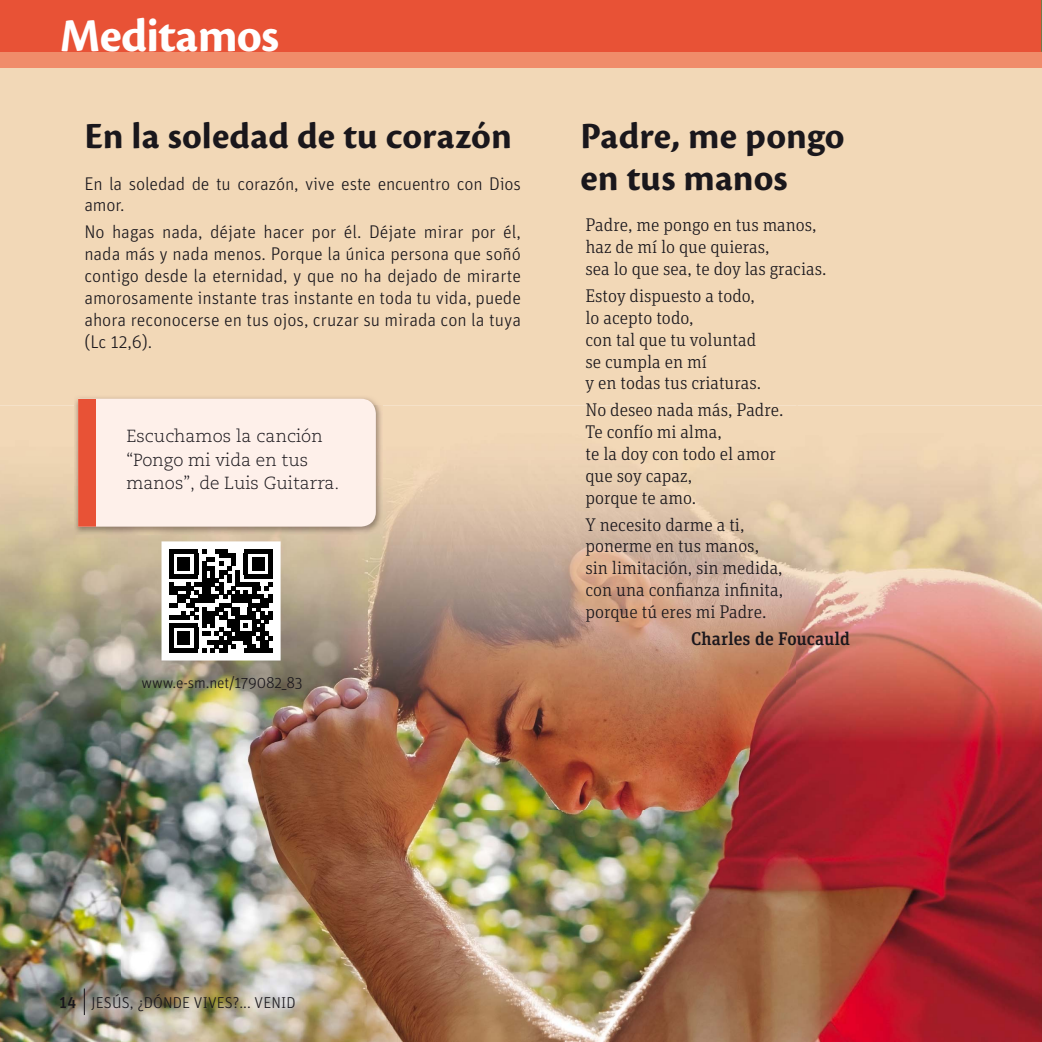
<style>
.page{position:relative;width:1042px;height:1042px;background:#fff}
.page>*{position:absolute;margin:0;border:0;box-sizing:border-box;transform-origin:0 0}
.t1{font:700 49px "Cronos Pro";letter-spacing:-.015em;color:#fff}
.t2{font:700 38.5px/42px "Cronos Pro";letter-spacing:.005em;color:#1a171c}
.t3{font:300 18.38px/21.9px "Unit Slab OT";color:#1a171c}
.t4{font:300 18.38px/21.9px "Unit Pro";letter-spacing:-.005em;color:#1a171c}
.t5{font:500 18.38px "Unit Slab Pro";color:#1a171c}
.t6{font:300 17.5px/23.6px "Caecilia LT Std";color:#1a171c}
.t7{font:300 15.75px "Unit Pro";letter-spacing:.01em;color:#1a171c}
.t8{font:300 15.75px "Unit Pro";letter-spacing:-.01em;color:#1a171c}
.s1{font-weight:500}
</style>
<div class="page">
<div style="left:0;top:68px;width:1041px;height:337px;background:#f2d8b7"></div>
<img style="left:1041px;top:61px;width:1px;height:981px">
<div style="left:0;top:39px;width:1042px;height:29px;background:#f08c6a"></div>
<div style="left:0;top:0;width:1042px;height:52px;background:#e85236"></div>
<img style="left:0;top:405px;width:122px;height:637px">
<img style="left:368px;top:405px;width:673px;height:637px">
<img style="left:122px;top:534px;width:246px;height:508px">
<img style="left:1041px;top:405px;width:1px;height:637px">
<img style="left:74px;top:395px;width:309px;height:139px">
<div style="left:78px;top:399px;width:298px;height:128px;background:#fef0ea"></div>
<div style="left:79px;top:399px;width:17px;height:128px;background:#e85236"></div>
<div style="left:162px;top:542px;width:118px;height:117px;background:#fff"></div>
<svg style="left:170px;top:549px;width:103px;height:103px"></svg>
<hr style="left:244px;top:648px;width:29px;height:4px;background:#000">
<div style="left:161px;top:541px;width:120px;height:119px;border:2px solid #fff"></div>
<svg style="left:84px;top:988px;width:1px;height:27px"></svg>
<h1 class="t1" style="left:60px;top:17px;width:221px">Meditamos</h1>
<h2 class="t2" style="left:84px;top:118px;width:429px">En la soledad de tu corazón</h2>
<p class="t4" style="left:84px;top:174px;width:438px">En la soledad de tu corazón, vive este encuentro con Dios amor.</p>
<p class="t4" style="left:84px;top:223px;width:438px;text-align:justify">No hagas nada, déjate hacer por él. Déjate mirar por él, nada más y nada menos. Porque la única persona que soñó contigo desde la eternidad, y que no ha dejado de mirarte amorosamente instante tras instante en toda tu vida, puede ahora reconocerse en tus ojos, cruzar su mirada con la tuya (Lc 12,6).</p>
<p class="t6" style="left:126px;top:426px;width:214px">Escuchamos la canción “Pongo mi vida en tus manos”, de Luis Guitarra.</p>
<p class="t8" style="left:142px;top:676px;width:163px">www.e-sm.net/179082_83</p>
<h2 class="t2" style="left:580px;top:118px;width:265px">Padre, me pongo en tus manos</h2>
<p class="t3" style="left:585px;top:216px;width:242px">Padre, me pongo en tus manos, haz de mí lo que quieras,<br>sea lo que sea, te doy las gracias.</p>
<p class="t3" style="left:585px;top:286px;width:177px">Estoy dispuesto a todo, lo acepto todo,<br>con tal que tu voluntad se cumpla en mí<br>y en todas tus criaturas.</p>
<p class="t3" style="left:585px;top:401px;width:200px">No deseo nada más, Padre.<br>Te confío mi alma,<br>te la doy con todo el amor que soy capaz,<br>porque te amo.</p>
<p class="t3" style="left:585px;top:515px;width:199px">Y necesito darme a ti, ponerme en tus manos, sin limitación, sin medida, con una confianza infinita, porque tú eres mi Padre.</p>
<p class="t5" style="left:691px;top:628px;width:161px">Charles de Foucauld</p>
<p class="t7" style="left:59px;top:997px;width:238px"><span class="s1">14</span> JESÚS, ¿DÓNDE VIVES?... VENID</p>
</div>
